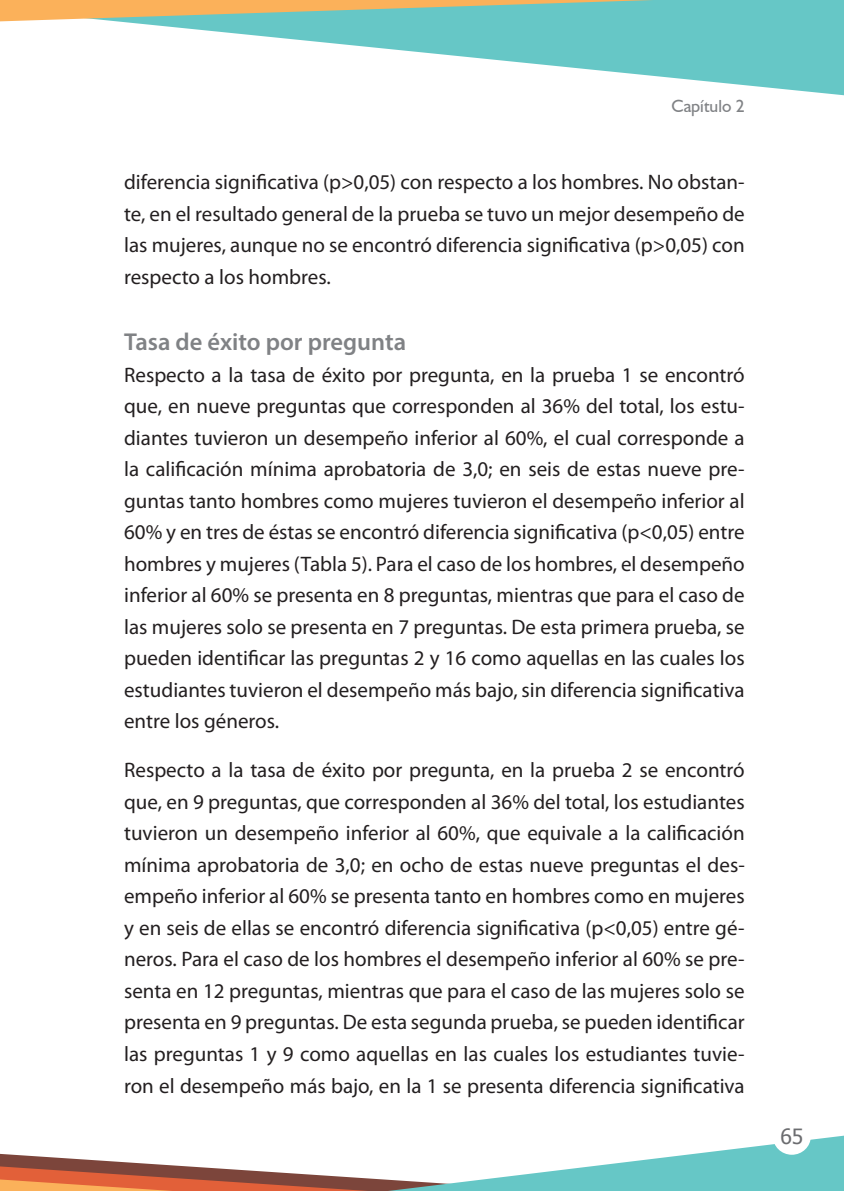
<style>
.page{position:relative;width:844px;height:1191px;background:#fff}
.page>*{position:absolute;margin:0;border:0;box-sizing:border-box;transform-origin:0 0}
.t1{font:600 24.5px "Myriad Pro";color:#808285}
.t2{font:21px/31.5px "Myriad Pro";color:#231f20;text-align:justify}
.t3{font:21px "Tahoma";color:#6c6d70}
.t4{font:17.5px "Humanist 521 BT";color:#808285}
</style>
<div class="page">
<svg style="left:429px;top:53px;width:414px;height:43px"></svg>
<svg style="left:0;top:1135px;width:843px;height:56px"></svg>
<svg style="left:0;top:0;width:843px;height:53px;fill:#66c7c6"></svg>
<div style="left:772px;top:1117px;width:38px;height:37px;background:#fff;border-radius:50%"></div>
<p class="t4" style="left:671px;top:95px;width:75px">Capítulo 2</p>
<p class="t2" style="left:124px;top:166px;width:622px">diferencia significativa (p&gt;0,05) con respecto a los hombres. No obstan&shy;te, en el resultado general de la prueba se tuvo un mejor desempeño de las mujeres, aunque no se encontró diferencia significativa (p&gt;0,05) con respecto a los hombres.</p>
<p class="t1" style="left:124px;top:326px;width:283px">Tasa de éxito por pregunta</p>
<p class="t2" style="left:124px;top:358px;width:622px">Respecto a la tasa de éxito por pregunta, en la prueba 1 se encontró que, en nueve preguntas que corresponden al 36% del total, los estu&shy;diantes tuvieron un desempeño inferior al 60%, el cual corresponde a la calificación mínima aprobatoria de 3,0; en seis de estas nueve pre&shy;guntas tanto hombres como mujeres tuvieron el desempeño inferior al 60% y en tres de éstas se encontró diferencia significativa (p&lt;0,05) entre hombres y mujeres (Tabla 5). Para el caso de los hombres, el desempeño inferior al 60% se presenta en 8 preguntas, mientras que para el caso de las mujeres solo se presenta en 7 preguntas. De esta primera prueba, se pueden identificar las preguntas 2 y 16 como aquellas en las cuales los estudiantes tuvieron el desempeño más bajo, sin diferencia significativa entre los géneros.</p>
<p class="t2" style="left:124px;top:754px;width:622px">Respecto a la tasa de éxito por pregunta, en la prueba 2 se encontró que, en 9 preguntas, que corresponden al 36% del total, los estudiantes tuvieron un desempeño inferior al 60%, que equivale a la calificación mínima aprobatoria de 3,0; en ocho de estas nueve preguntas el des&shy;empeño inferior al 60% se presenta tanto en hombres como en mujeres y en seis de ellas se encontró diferencia significativa (p&lt;0,05) entre gé&shy;neros. Para el caso de los hombres el desempeño inferior al 60% se pre&shy;senta en 12 preguntas, mientras que para el caso de las mujeres solo se presenta en 9 preguntas. De esta segunda prueba, se pueden identificar las preguntas 1 y 9 como aquellas en las cuales los estudiantes tuvie&shy;ron el desempeño más bajo, en la 1 se presenta diferencia significativa</p>
<p class="t3" style="left:780px;top:1122px;width:24px">65</p>
</div>
